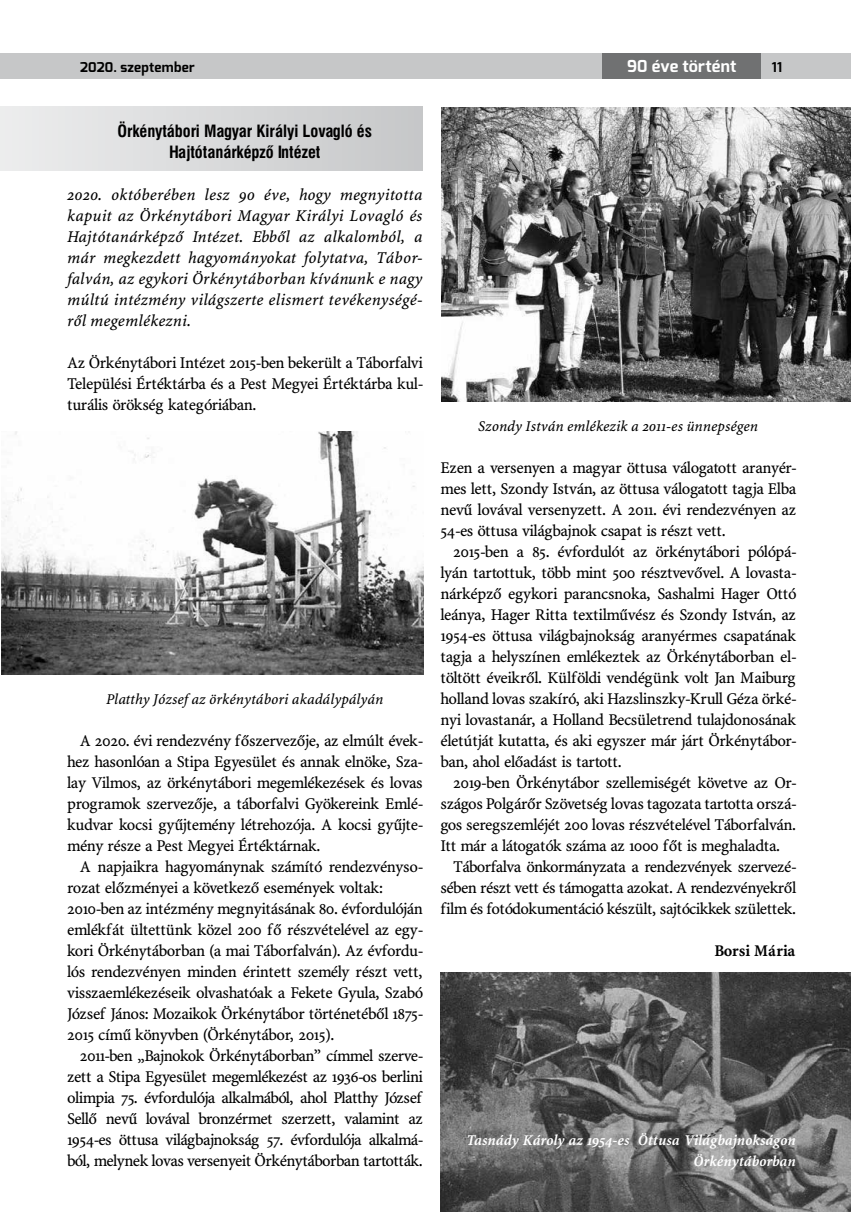
<style>
.page{position:relative;width:851px;height:1212px;background:#fff}
.page>*{position:absolute;margin:0;border:0;box-sizing:border-box;transform-origin:0 0}
.t1{font:16.5px/21px "Minion PFL";color:#000;text-align:justify}
.t2{font:italic 16.5px/21px "Minion PFL";letter-spacing:.01em;color:#000;text-align:justify}
.t3{font:700 16.5px/21px "Swiss 721 Cn PFL";color:#000;text-align:center}
.t4{font:700 16.5px "Exo";letter-spacing:.005em;color:#fff}
.t5{font:700 16.5px "Minion PFL";color:#000}
.t6{font:italic 15px "Minion PFL";color:#000}
.t7{font:italic 700 15px/21px "Minion PFL";color:#fff;text-align:right}
.t8{font:700 13.5px "Exo";letter-spacing:.015em;color:#000}
</style>
<div class="page">
<img style="left:440px;top:972px;width:410px;height:240px">
<div style="left:0;top:53px;width:850px;height:26px;background:#c6c7c8"></div>
<div style="left:602px;top:53px;width:158px;height:26px;background:#707172"></div>
<div style="left:0;top:107px;width:422px;height:63px;background:linear-gradient(to right,#ededee,#c6c7c9)"></div>
<img style="left:441px;top:108px;width:409px;height:294px">
<img style="left:1px;top:431px;width:422px;height:244px">
<p class="t8" style="left:80px;top:58px;width:116px">2020. szeptember</p>
<p class="t4" style="left:627px;top:55px;width:111px">90 éve történt</p>
<p class="t8" style="left:771px;top:58px;width:12px">11</p>
<p class="t3" style="left:117px;top:121px;width:256px">Örkénytábori Magyar Királyi Lovagló és<br>Hajtótanárképző Intézet</p>
<p class="t2" style="left:67px;top:185px;width:357px">2020. októberében lesz 90 éve, hogy megnyitotta kapuit az Örkénytábori Magyar Királyi Lovagló és Hajtótanárképző Intézet. Ebből az alkalomból, a már megkezdett hagyományokat folytatva, Tábor&shy;falván, az egykori Örkénytáborban kívánunk e nagy múltú intézmény világszerte elismert tevékenységé&shy;ről megemlékezni.</p>
<p class="t1" style="left:67px;top:353px;width:357px">Az Örkénytábori Intézet 2015-ben bekerült a Táborfalvi Települési Értéktárba és a Pest Megyei Értéktárba kul&shy;turális örökség kategóriában.</p>
<p class="t6" style="left:106px;top:691px;width:279px">Platthy József az örkénytábori akadálypályán</p>
<p class="t1" style="left:67px;top:731px;width:357px;text-indent:13px">A 2020. évi rendezvény főszervezője, az elmúlt évek&shy;hez hasonlóan a Stipa Egyesület és annak elnöke, Sza&shy;lay Vilmos, az örkénytábori megemlékezések és lovas programok szervezője, a táborfalvi Gyökereink Emlé&shy;kudvar kocsi gyűjtemény létrehozója. A kocsi gyűjte&shy;mény része a Pest Megyei Értéktárnak.</p>
<p class="t1" style="left:67px;top:857px;width:357px;text-align:left;text-indent:13px">A napjaikra hagyománynak számító rendezvényso&shy;rozat előzményei a következő események voltak:<br>2010-ben az intézmény megnyitásának 80. évfordulóján emlékfát ültettünk közel 200 fő részvételével az egy&shy;kori Örkénytáborban (a mai Táborfalván). Az évfordu&shy;lós rendezvényen minden érintett személy részt vett, visszaemlékezéseik olvashatóak a Fekete Gyula, Szabó József János: Mozaikok Örkénytábor történetéből 1875- 2015 című könyvben (Örkénytábor, 2015).</p>
<p class="t1" style="left:67px;top:1046px;width:357px;text-indent:13px">2011-ben „Bajnokok Örkénytáborban” címmel szerve&shy;zett a Stipa Egyesület megemlékezést az 1936-os berlini olimpia 75. évfordulója alkalmából, ahol Platthy József Sellő nevű lovával bronzérmet szerzett, valamint az 1954-es öttusa világbajnokság 57. évfordulója alkalmá&shy;ból, melynek lovas versenyeit Örkénytáborban tartották.</p>
<p class="t6" style="left:478px;top:418px;width:281px">Szondy István emlékezik a 2011-es ünnepségen</p>
<p class="t1" style="left:440px;top:458px;width:357px">Ezen a versenyen a magyar öttusa válogatott aranyér&shy;mes lett, Szondy István, az öttusa válogatott tagja Elba nevű lovával versenyzett. A 2011. évi rendezvényen az 54-es öttusa világbajnok csapat is részt vett.</p>
<p class="t1" style="left:440px;top:542px;width:357px;text-indent:13px">2015-ben a 85. évfordulót az örkénytábori pólópá&shy;lyán tartottuk, több mint 500 résztvevővel. A lovasta&shy;nárképző egykori parancsnoka, Sashalmi Hager Ottó leánya, Hager Ritta textilművész és Szondy István, az 1954-es öttusa világbajnokság aranyérmes csapatának tagja a helyszínen emlékeztek az Örkénytáborban el&shy;töltött éveikről. Külföldi vendégünk volt Jan Maiburg holland lovas szakíró, aki Hazslinszky-Krull Géza örké&shy;nyi lovastanár, a Holland Becsületrend tulajdonosának életútját kutatta, és aki egyszer már járt Örkénytábor&shy;ban, ahol előadást is tartott.</p>
<p class="t1" style="left:453px;top:773px;width:344px">2019-ben Örkénytábor szellemiségét követve az Or-</p>
<p class="t1" style="left:440px;top:794px;width:357px">szágos Polgárőr Szövetség lovas tagozata tartotta orszá-</p>
<p class="t1" style="left:440px;top:815px;width:357px">gos seregszemléjét 200 lovas részvételével Táborfalván.</p>
<p class="t1" style="left:440px;top:836px;width:341px">Itt már a látogatók száma az 1000 főt is meghaladta.</p>
<p class="t1" style="left:453px;top:857px;width:344px">Táborfalva önkormányzata a rendezvények szervezé-</p>
<p class="t1" style="left:440px;top:878px;width:357px">sében részt vett és támogatta azokat. A rendezvényekről</p>
<p class="t1" style="left:440px;top:899px;width:357px">film és fotódokumentáció készült, sajtócikkek születtek.</p>
<p class="t5" style="left:714px;top:942px;width:83px">Borsi Mária</p>
<p class="t7" style="left:466px;top:1130px;width:331px">Tasnády Károly az 1954-es Öttusa Világbajnokságon<br>Örkénytáborban</p>
</div>
